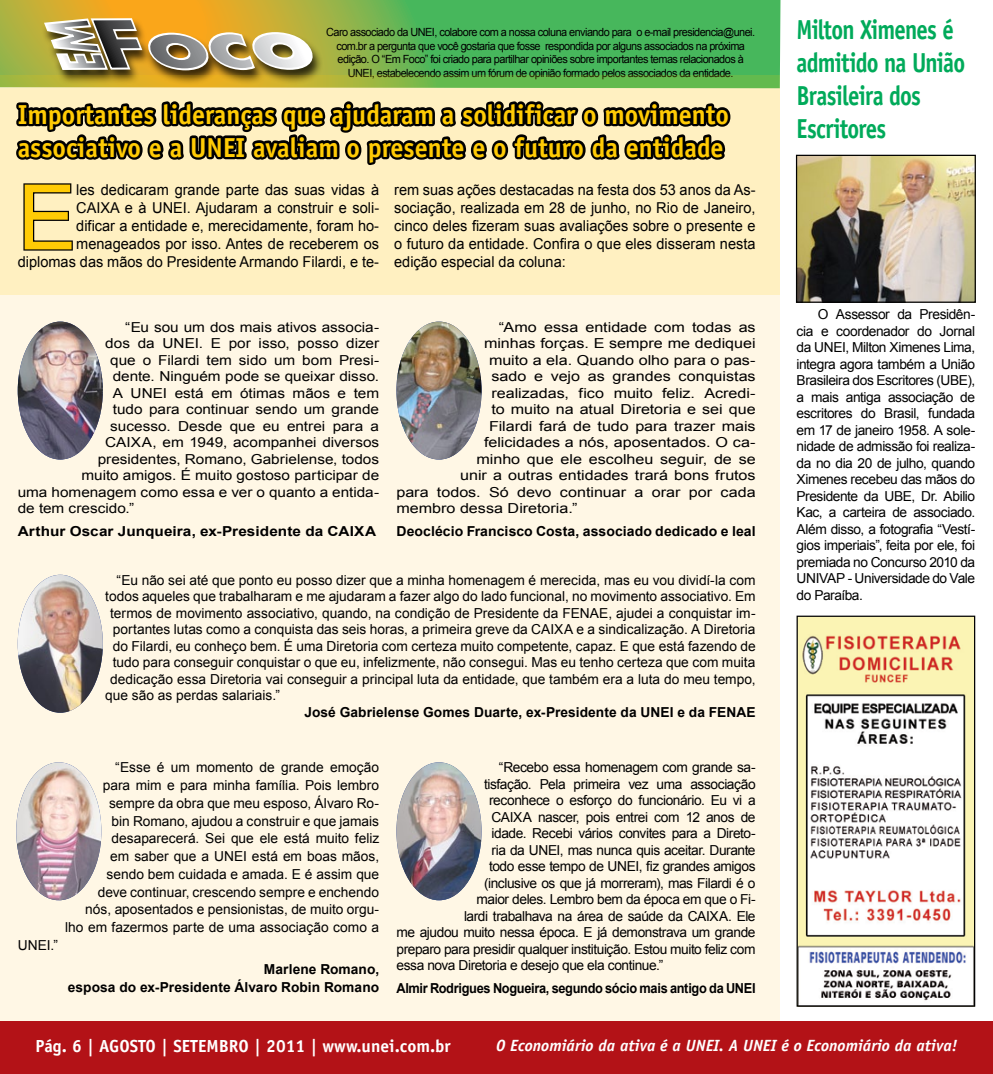
<style>
.page{position:relative;width:993px;height:1074px;background:#fff}
.page>*{position:absolute;margin:0;border:0;box-sizing:border-box;transform-origin:0 0}
.t1{font:90.5px "Arial";color:#ffcb05}
.t2{font:700 27.5px/33px "Officina Sans";color:#ffcb05;scale:.95 1}
.t3{font:700 27.5px/33px "Officina Sans";letter-spacing:-.035em;color:#00aa5a;scale:.83 1}
.t4{font:700 17.5px "Officina Sans";color:#fff}
.t5{font:italic 700 16.25px "Officina Sans";color:#fff}
.t6{font:15px/18px "Arial";color:#000;text-align:right}
.t7{font:13.75px/16.5px "Arial";letter-spacing:-.005em;color:#000;text-align:right}
.t8{font:13.75px "Arial";letter-spacing:-.03em;color:#000}
.t9{font:13.75px "Arial";letter-spacing:-.005em;color:#000;scale:1.17 1}
.t10{font:13.75px "Arial";letter-spacing:-.005em;color:#000;scale:1.11 1}
.t11{font:700 13.75px/17.8px "Arial";letter-spacing:.005em;color:#000;text-align:right}
.t12{font:13.75px "Arial";letter-spacing:-.035em;color:#000}
.t13{font:700 13.75px "Arial";letter-spacing:-.025em;color:#000;scale:.93 1}
.t14{font:700 13.75px "Arial";letter-spacing:.005em;color:#000;scale:1.11 1}
.t15{font:11.25px/13.5px "Arial";letter-spacing:-.05em;color:#000;text-align:center}
</style>
<div class="page">
<div style="left:0;top:88px;width:779px;height:964px;background:#fff7e5"></div>
<svg style="left:0;top:0;width:780px;height:88px;background:#7fb24a"></svg>
<div style="left:0;top:76px;width:779px;height:219px;background:#fff0c1"></div>
<svg style="left:14px;top:16px;width:718px;height:235px"></svg>
<img style="left:396px;top:762px;width:85px;height:138px">
<img style="left:18px;top:321px;width:85px;height:138px">
<img style="left:396px;top:321px;width:85px;height:138px">
<img style="left:18px;top:575px;width:85px;height:138px">
<img style="left:16px;top:762px;width:85px;height:138px">
<img style="left:798px;top:617px;width:174px;height:387px">
<div style="left:796px;top:615px;width:178px;height:391px;border:1px solid #000"></div>
<svg style="left:796px;top:154px;width:170px;height:1px"></svg>
<img style="left:797px;top:157px;width:176px;height:144px">
<div style="left:795px;top:155px;width:180px;height:148px;border:1px solid #000"></div>
<div style="left:0;top:1020px;width:992px;height:54px;background:#b31217"></div>
<hr style="left:992px;top:1020px;width:1px;height:54px;background:#b31217">
<p class="t15" style="left:326px;top:26px;width:430px">Caro associado da UNEI, colabore com a nossa coluna enviando para o e-mail presidencia@unei. com.br a pergunta que você gostaria que fosse respondida por alguns associados na próxima edição. O “Em Foco” foi criado para partilhar opiniões sobre importantes temas relacionados à UNEI, estabelecendo assim um fórum de opinião formado pelos associados da entidade.</p>
<h2 class="t2" style="left:18px;top:98px;width:750px">Importantes lideranças que ajudaram a solidificar o movimento associativo e a UNEI avaliam o presente e o futuro da entidade</h2>
<p class="t6" style="left:18px;top:181px;width:363px">les dedicaram grande parte das suas vidas à<br>CAIXA e à UNEI. Ajudaram a construir e soli-<br>dificar a entidade e, merecidamente, foram ho&shy;menageados por isso. Antes de receberem os diplomas das mãos do Presidente Armando Filardi, e te-</p>
<p class="t6" style="left:394px;top:181px;width:363px;text-align:justify">rem suas ações destacadas na festa dos 53 anos da As&shy;sociação, realizada em 28 de junho, no Rio de Janeiro, cinco deles fizeram suas avaliações sobre o presente e o futuro da entidade. Confira o que eles disseram nesta edição especial da coluna:</p>
<h1 class="t1" style="left:18px;top:158px;width:60px">E</h1>
<p class="t10" style="left:125px;top:318px;width:230px">“Eu sou um dos mais ativos associa-</p>
<p class="t10" style="left:105px;top:334px;width:248px">dos da UNEI. E por isso, posso dizer</p>
<p class="t10" style="left:110px;top:351px;width:244px">que o Filardi tem sido um bom Presi-</p>
<p class="t10" style="left:113px;top:367px;width:241px">dente. Ninguém pode se queixar disso.</p>
<p class="t10" style="left:113px;top:384px;width:241px">A UNEI está em ótimas mãos e tem</p>
<p class="t10" style="left:113px;top:400px;width:241px">tudo para continuar sendo um grande</p>
<p class="t10" style="left:110px;top:417px;width:244px">sucesso. Desde que eu entrei para a</p>
<p class="t10" style="left:105px;top:433px;width:248px">CAIXA, em 1949, acompanhei diversos</p>
<p class="t10" style="left:98px;top:450px;width:255px">presidentes, Romano, Gabrielense, todos</p>
<p class="t10" style="left:81px;top:466px;width:269px">muito amigos. É muito gostoso participar de</p>
<p class="t10" style="left:18px;top:483px;width:327px">uma homenagem como essa e ver o quanto a entida-</p>
<p class="t10" style="left:18px;top:499px;width:106px">de tem crescido.”</p>
<p class="t14" style="left:18px;top:522px;width:324px">Arthur Oscar Junqueira, ex-Presidente da CAIXA</p>
<p class="t9" style="left:499px;top:318px;width:221px">“Amo essa entidade com todas as</p>
<p class="t9" style="left:484px;top:334px;width:233px">minhas forças. E sempre me dediquei</p>
<p class="t9" style="left:489px;top:351px;width:229px">muito a ela. Quando olho para o pas-</p>
<p class="t9" style="left:491px;top:367px;width:227px">sado e vejo as grandes conquistas</p>
<p class="t9" style="left:491px;top:384px;width:227px">realizadas, fico muito feliz. Acredi-</p>
<p class="t9" style="left:491px;top:400px;width:227px">to muito na atual Diretoria e sei que</p>
<p class="t9" style="left:489px;top:417px;width:229px">Filardi fará de tudo para trazer mais</p>
<p class="t9" style="left:484px;top:433px;width:233px">felicidades a nós, aposentados. O ca-</p>
<p class="t9" style="left:476px;top:450px;width:240px">minho que ele escolheu seguir, de se</p>
<p class="t9" style="left:460px;top:466px;width:254px">unir a outras entidades trará bons frutos</p>
<p class="t9" style="left:396px;top:483px;width:308px">para todos. Só devo continuar a orar por cada</p>
<p class="t9" style="left:396px;top:499px;width:156px">membro dessa Diretoria.”</p>
<p class="t11" style="left:396px;top:522px;width:360px">Deoclécio Francisco Costa, associado dedicado e leal</p>
<p class="t7" style="left:116px;top:572px;width:640px">“Eu não sei até que ponto eu posso dizer que a minha homenagem é merecida, mas eu vou dividí-la com</p>
<p class="t7" style="left:105px;top:588px;width:651px">todos aqueles que trabalharam e me ajudaram a fazer algo do lado funcional, no movimento associativo. Em</p>
<p class="t7" style="left:110px;top:605px;width:646px">termos de movimento associativo, quando, na condição de Presidente da FENAE, ajudei a conquistar im-</p>
<p class="t7" style="left:113px;top:621px;width:644px">portantes lutas como a conquista das seis horas, a primeira greve da CAIXA e a sindicalização. A Diretoria</p>
<p class="t7" style="left:113px;top:638px;width:644px">do Filardi, eu conheço bem. É uma Diretoria com certeza muito competente, capaz. E que está fazendo de</p>
<p class="t7" style="left:113px;top:654px;width:644px">tudo para conseguir conquistar o que eu, infelizmente, não consegui. Mas eu tenho certeza que com muita</p>
<p class="t7" style="left:110px;top:671px;width:646px">dedicação essa Diretoria vai conseguir a principal luta da entidade, que também era a luta do meu tempo,</p>
<p class="t7" style="left:105px;top:687px;width:176px">que são as perdas salariais.”</p>
<p class="t11" style="left:304px;top:703px;width:452px">José Gabrielense Gomes Duarte, ex-Presidente da UNEI e da FENAE</p>
<p class="t7" style="left:18px;top:937px;width:42px">UNEI.”</p>
<p class="t7" style="left:65px;top:758px;width:315px;line-height:17.8px">“Esse é um momento de grande emoção<br>para mim e para minha família. Pois lembro sempre da obra que meu esposo, Álvaro Ro-<br>bin Romano, ajudou a construir e que jamais desaparecerá. Sei que ele está muito feliz<br>em saber que a UNEI está em boas mãos,<br>sendo bem cuidada e amada. E é assim que<br>deve continuar, crescendo sempre e enchendo<br>nós, aposentados e pensionistas, de muito orgu&shy;lho em fazermos parte de uma associação como a</p>
<p class="t11" style="left:68px;top:960px;width:313px">Marlene Romano,<br>esposa do ex-Presidente Álvaro Robin Romano</p>
<p class="t8" style="left:499px;top:758px;width:258px">“Recebo essa homenagem com grande sa-</p>
<p class="t8" style="left:484px;top:775px;width:273px">tisfação. Pela primeira vez uma associação</p>
<p class="t8" style="left:489px;top:791px;width:268px">reconhece o esforço do funcionário. Eu vi a</p>
<p class="t8" style="left:491px;top:808px;width:265px">CAIXA nascer, pois entrei com 12 anos de</p>
<p class="t8" style="left:491px;top:824px;width:265px">idade. Recebi vários convites para a Direto-</p>
<p class="t12" style="left:491px;top:841px;width:265px">ria da UNEI, mas nunca quis aceitar. Durante</p>
<p class="t8" style="left:489px;top:857px;width:268px">todo esse tempo de UNEI, fiz grandes amigos</p>
<p class="t8" style="left:484px;top:874px;width:273px">(inclusive os que já morreram), mas Filardi é o</p>
<p class="t8" style="left:476px;top:890px;width:280px">maior deles. Lembro bem da época em que o Fi-</p>
<p class="t12" style="left:464px;top:907px;width:293px">lardi trabalhava na área de saúde da CAIXA. Ele</p>
<p class="t8" style="left:396px;top:923px;width:360px">me ajudou muito nessa época. E já demonstrava um grande</p>
<p class="t12" style="left:396px;top:940px;width:360px">preparo para presidir qualquer instituição. Estou muito feliz com</p>
<p class="t8" style="left:396px;top:956px;width:268px">essa nova Diretoria e desejo que ela continue.”</p>
<p class="t13" style="left:396px;top:979px;width:387px">Almir Rodrigues Nogueira, segundo sócio mais antigo da UNEI</p>
<h2 class="t3" style="left:796px;top:13px;width:205px">Milton Ximenes é admitido na União<br>Brasileira dos<br>Escritores</h2>
<p class="t7" style="left:796px;top:306px;width:180px;text-align:justify;text-indent:21px">O Assessor da Presidên&shy;cia e coordenador do Jornal da UNEI, Milton Ximenes Lima, integra agora também a União Brasileira dos Escritores (UBE), a mais antiga associação de escritores do Brasil, fundada em 17 de janeiro 1958. A sole&shy;nidade de admissão foi realiza&shy;da no dia 20 de julho, quando Ximenes recebeu das mãos do Presidente da UBE, Dr. Abilio Kac, a carteira de associado.<br>Além disso, a fotografia “Vestí&shy;gios imperiais”, feita por ele, foi premiada no Concurso 2010 da UNIVAP - Universidade do Vale do Paraíba.</p>
<p class="t4" style="left:35px;top:1035px;width:416px">Pág. 6 | Agosto | SETEMBRO | 2011 | www.unei.com.br</p>
<p class="t5" style="left:496px;top:1036px;width:462px">O Economiário da ativa é a UNEI. A UNEI é o Economiário da ativa!</p>
</div>
